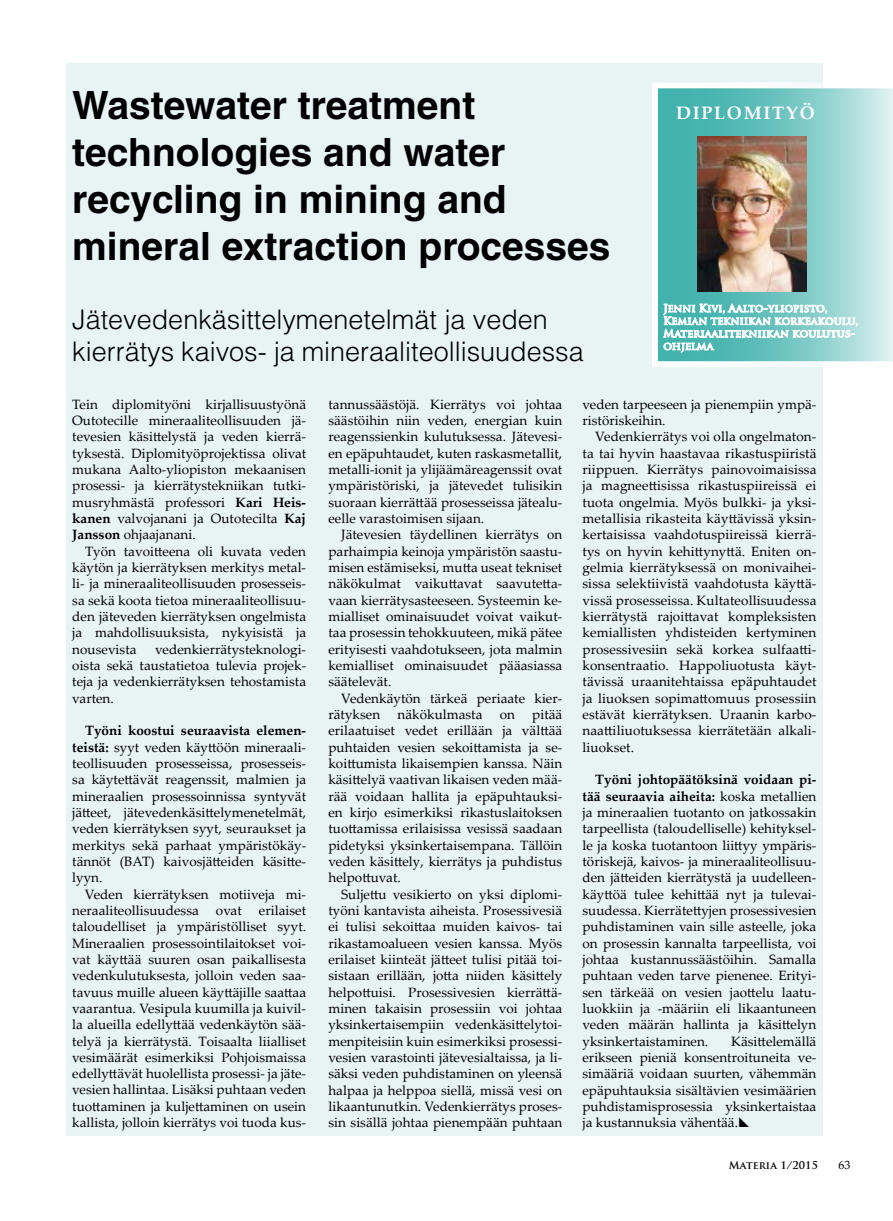
<style>
.page{position:relative;width:893px;height:1221px;background:#fff}
.page>*{position:absolute;margin:0;border:0;box-sizing:border-box;transform-origin:0 0}
.t1{font:700 39px/46.8px "Helvetica";color:#000}
.t2{font:300 27px/32.4px "Helvetica";color:#000}
.t3{font:700 18px "Palatino Linotype";letter-spacing:.1em;color:#fff}
.t4{font:13.5px/16.4px "Palatino Linotype";color:#000;text-align:justify}
.t5{font:12px "Palatino Linotype";color:#000}
.t6{font:700 10.5px/12.6px "Trajan Pro";letter-spacing:.01em;color:#fff}
.t7{font:700 10.5px "Trajan Pro";letter-spacing:.01em;color:#000}
.s1{font-weight:700}
</style>
<div class="page">
<div style="left:66px;top:64px;width:757px;height:1071px;background:#e7f4f3"></div>
<svg style="left:652px;top:82px;width:241px;height:285px;background:#97d3d0"></svg>
<img style="left:698px;top:137px;width:108px;height:136px">
<svg style="left:663px;top:273px;width:195px;height:84px;background:#8cc7c3"></svg>
<h1 class="t1" style="left:72px;top:82px;width:540px">Wastewater treatment technologies and water recycling in mining and mineral extraction processes</h1>
<h2 class="t2" style="left:72px;top:302px;width:513px">Jätevedenkäsittelymenetelmät ja veden kierrätys kaivos- ja mineraaliteollisuudessa</h2>
<h3 class="t3" style="left:676px;top:100px;width:140px">Diplomityö</h3>
<p class="t6" style="left:663px;top:302px;width:196px">Jenni Kivi, Aalto-yliopisto,<br>Kemian tekniikan korkeakoulu,<br>Materiaalitekniikan koulutus&shy;ohjelma</p>
<p class="t4" style="left:72px;top:395px;width:235px">Tein diplomityöni kirjallisuustyönä Outotecille mineraaliteollisuuden jä&shy;tevesien käsittelystä ja veden kierrä&shy;tyksestä. Diplomityöprojektissa olivat mukana Aalto-yliopiston mekaanisen prosessi- ja kierrätystekniikan tutki&shy;musryhmästä professori <span class="s1">Kari Heis&shy;kanen</span> valvojanani ja Outotecilta <span class="s1">Kaj Jansson</span> ohjaajanani.</p>
<p class="t4" style="left:72px;top:542px;width:235px;text-indent:13px">Työn tavoitteena oli kuvata veden käytön ja kierrätyksen merkitys metal&shy;li- ja mineraaliteollisuuden prosesseis&shy;sa sekä koota tietoa mineraaliteollisuu&shy;den jäteveden kierrätyksen ongelmista ja mahdollisuuksista, nykyisistä ja nousevista</p>
<p class="t4" style="left:72px;top:640px;width:235px;text-indent:83px">vedenkierrätysteknologi&shy;oista sekä taustatietoa tulevia projek&shy;teja ja vedenkierrätyksen tehostamista varten.</p>
<p class="t4" style="left:72px;top:722px;width:235px;text-indent:13px"><span class="s1">Työni koostui seuraavista elemen&shy;teistä:</span> syyt veden käyttöön mineraali&shy;teollisuuden prosesseissa, prosesseis&shy;sa käytettävät reagenssit, malmien ja mineraalien prosessoinnissa syntyvät jätteet, jätevedenkäsittelymenetelmät, veden kierrätyksen syyt, seuraukset ja merkitys sekä parhaat ympäristökäy&shy;tännöt (BAT) kaivosjätteiden käsitte&shy;lyyn.</p>
<p class="t4" style="left:72px;top:885px;width:235px;text-indent:13px">Veden kierrätyksen motiiveja mi&shy;neraaliteollisuudessa</p>
<p class="t4" style="left:72px;top:901px;width:235px;text-indent:187px">erilaiset taloudelliset ja ympäristölliset syyt.<br>Mineraalien prosessointilaitokset voi&shy;vat käyttää suuren osan paikallisesta vedenkulutuksesta, jolloin veden saa&shy;tavuus muille alueen käyttäjille saattaa vaarantua. Vesipula kuumilla ja kuivil&shy;la alueilla edellyttää vedenkäytön sää&shy;telyä ja kierrätystä. Toisaalta liialliset vesimäärät esimerkiksi Pohjoismaissa edellyttävät huolellista prosessi- ja jäte&shy;vesien hallintaa. Lisäksi puhtaan veden tuottaminen ja kuljettaminen on usein kallista, jolloin kierrätys voi tuoda kus-</p>
<p class="t4" style="left:216px;top:901px;width:27px">ovat</p>
<p class="t4" style="left:328px;top:395px;width:235px">tannussäästöjä. Kierrätys voi johtaa säästöihin niin veden, energian kuin reagenssienkin kulutuksessa. Jätevesi&shy;en epäpuhtaudet, kuten raskasmetallit, metalli-ionit ja ylijäämäreagenssit ovat ympäristöriski, ja jätevedet tulisikin suoraan kierrättää prosesseissa jätealu&shy;eelle varastoimisen sijaan.</p>
<p class="t4" style="left:328px;top:526px;width:235px;text-indent:13px">Jätevesien täydellinen kierrätys on parhaimpia keinoja ympäristön saastu&shy;misen estämiseksi, mutta useat tekniset näkökulmat vaikuttavat saavutetta&shy;vaan kierrätysasteeseen. Systeemin ke&shy;mialliset ominaisuudet voivat vaikut&shy;taa prosessin tehokkuuteen, mikä pätee erityisesti vaahdotukseen, jota malmin kemialliset ominaisuudet pääasiassa säätelevät.</p>
<p class="t4" style="left:328px;top:689px;width:235px;text-indent:13px">Vedenkäytön tärkeä periaate kier&shy;rätyksen</p>
<p class="t4" style="left:397px;top:705px;width:86px">näkökulmasta</p>
<p class="t4" style="left:500px;top:705px;width:17px">on</p>
<p class="t4" style="left:328px;top:705px;width:235px;text-indent:204px">pitää erilaatuiset vedet erillään ja välttää puhtaiden vesien sekoittamista ja se&shy;koittumista likaisempien kanssa. Näin käsittelyä vaativan likaisen veden mää&shy;rää voidaan hallita ja epäpuhtauksi&shy;en kirjo esimerkiksi rikastuslaitoksen tuottamissa erilaisissa vesissä saadaan pidetyksi yksinkertaisempana. Tällöin veden käsittely, kierrätys ja puhdistus helpottuvat.</p>
<p class="t4" style="left:328px;top:885px;width:235px;text-indent:13px">Suljettu vesikierto on yksi diplomi&shy;työni kantavista aiheista. Prosessivesiä ei tulisi sekoittaa muiden kaivos- tai rikastamoalueen vesien kanssa. Myös erilaiset kiinteät jätteet tulisi pitää toi&shy;sistaan erillään, jotta niiden käsittely helpottuisi. Prosessivesien kierrättä&shy;minen takaisin prosessiin voi johtaa yksinkertaisempiin vedenkäsittelytoi&shy;menpiteisiin kuin esimerkiksi prosessi&shy;vesien varastointi jätevesialtaissa, ja li&shy;säksi veden puhdistaminen on yleensä halpaa ja helppoa siellä, missä vesi on likaantunutkin. Vedenkierrätys proses&shy;sin sisällä johtaa pienempään puhtaan</p>
<p class="t4" style="left:582px;top:395px;width:235px">veden tarpeeseen ja pienempiin ympä&shy;ristöriskeihin.</p>
<p class="t4" style="left:582px;top:428px;width:235px;text-indent:13px">Vedenkierrätys voi olla ongelmaton&shy;ta tai hyvin haastavaa rikastuspiiristä riippuen. Kierrätys painovoimaisissa ja magneettisissa rikastuspiireissä ei tuota ongelmia. Myös bulkki- ja yksi&shy;metallisia rikasteita käyttävissä yksin&shy;kertaisissa vaahdotuspiireissä kierrä&shy;tys on hyvin kehittynyttä. Eniten on&shy;gelmia kierrätyksessä on monivaihei&shy;sissa selektiivistä vaahdotusta käyttä&shy;vissä prosesseissa. Kultateollisuudessa kierrätystä rajoittavat kompleksisten kemiallisten yhdisteiden kertyminen prosessivesiin sekä korkea sulfaatti&shy;konsentraatio. Happoliuotusta käyt&shy;tävissä uraanitehtaissa epäpuhtaudet ja liuoksen sopimattomuus prosessiin estävät kierrätyksen. Uraanin karbo&shy;naattiliuotuksessa kierrätetään alkali&shy;liuokset.</p>
<p class="t4" style="left:582px;top:771px;width:235px;text-indent:13px"><span class="s1">Työni johtopäätöksinä voidaan pi&shy;tää seuraavia aiheita:</span> koska metallien ja mineraalien tuotanto on jatkossakin tarpeellista (taloudelliselle) kehityksel&shy;le ja koska tuotantoon liittyy ympäris&shy;töriskejä, kaivos- ja mineraaliteollisuu&shy;den jätteiden kierrätystä ja uudelleen&shy;käyttöä tulee kehittää nyt ja tulevai&shy;suudessa. Kierrätettyjen prosessivesien puhdistaminen vain sille asteelle, joka on prosessin kannalta tarpeellista, voi johtaa kustannussäästöihin. Samalla puhtaan veden tarve pienenee. Erityi&shy;sen tärkeää on vesien jaottelu laatu&shy;luokkiin ja -määriin eli likaantuneen veden määrän hallinta ja käsittelyn yksinkertaistaminen.</p>
<p class="t4" style="left:582px;top:1032px;width:235px;text-indent:149px">Käsittelemällä erikseen pieniä konsentroituneita ve&shy;simääriä voidaan suurten, vähemmän epäpuhtauksia sisältävien vesimäärien puhdistamisprosessia yksinkertaistaa ja kustannuksia vähentää.</p>
<p class="t7" style="left:729px;top:1158px;width:91px">Materia 1/2015</p>
<p class="t5" style="left:838px;top:1155px;width:13px">63</p>
</div>
